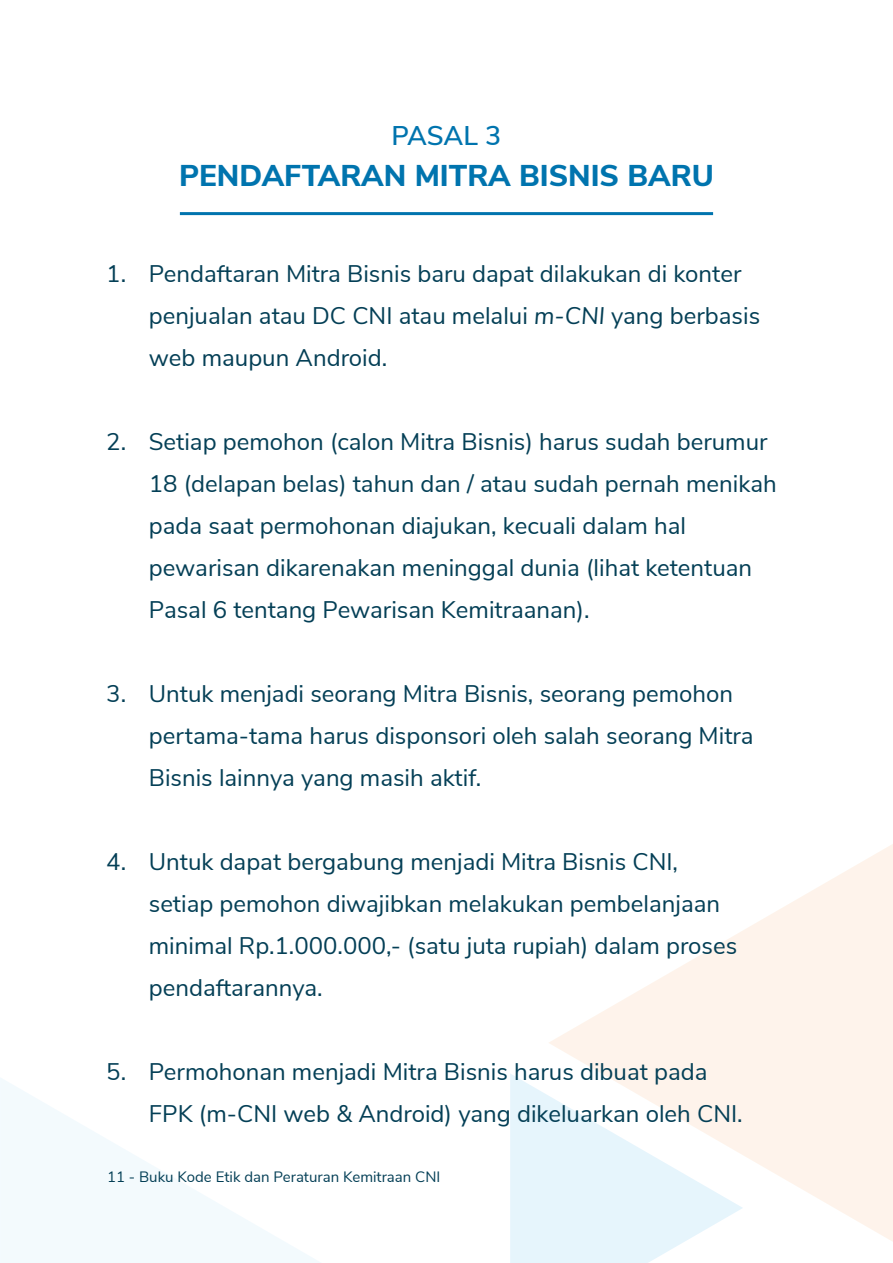
<style>
.page{position:relative;width:893px;height:1263px;background:#fff}
.page>*{position:absolute;margin:0;border:0;box-sizing:border-box;transform-origin:0 0}
.t1{font:800 30px "Nunito Sans";color:#0074ae}
.t2{font:600 27px "Nunito Sans";letter-spacing:-.005em;color:#0074ae}
.t3{font:24px/42px "Nunito Sans";color:#043f56}
.t4{font:15px "Nunito Sans";color:#043f56}
.s1{font-style:italic}
</style>
<div class="page">
<svg style="left:0;top:1078px;width:320px;height:185px;fill:#f3fafe"></svg>
<svg style="left:510px;top:1074px;width:173px;height:189px;background:#e7f5fc"></svg>
<svg style="left:548px;top:844px;width:345px;height:398px"></svg>
<hr style="left:180px;top:212px;width:533px;height:3px;background:#0074ae">
<p class="t2" style="left:391px;top:116px;width:111px">PASAL 3</p>
<p class="t1" style="left:179px;top:153px;width:536px">PENDAFTARAN MITRA BISNIS BARU</p>
<p class="t3" style="left:106px;top:251px;width:21px">1.</p>
<p class="t3" style="left:149px;top:251px;width:613px">Pendaftaran Mitra Bisnis baru dapat dilakukan di konter penjualan atau DC CNI atau melalui <span class="s1">m-CNI</span> yang berbasis web maupun Android.</p>
<p class="t3" style="left:106px;top:419px;width:21px">2.</p>
<p class="t3" style="left:149px;top:419px;width:629px">Setiap pemohon (calon Mitra Bisnis) harus sudah berumur 18 (delapan belas) tahun dan / atau sudah pernah menikah pada saat permohonan diajukan, kecuali dalam hal pewarisan dikarenakan meninggal dunia (lihat ketentuan Pasal 6 tentang Pewarisan Kemitraanan).</p>
<p class="t3" style="left:106px;top:671px;width:21px">3.</p>
<p class="t3" style="left:149px;top:671px;width:606px">Untuk menjadi seorang Mitra Bisnis, seorang pemohon pertama-tama harus disponsori oleh salah seorang Mitra<br>Bisnis lainnya yang masih aktif.</p>
<p class="t3" style="left:106px;top:839px;width:21px">4.</p>
<p class="t3" style="left:149px;top:839px;width:590px">Untuk dapat bergabung menjadi Mitra Bisnis CNI, setiap pemohon diwajibkan melakukan pembelanjaan minimal Rp.1.000.000,- (satu juta rupiah) dalam proses pendaftarannya.</p>
<p class="t3" style="left:106px;top:1049px;width:21px">5.</p>
<p class="t3" style="left:149px;top:1049px;width:595px">Permohonan menjadi Mitra Bisnis harus dibuat pada<br>FPK (m-CNI web &amp; Android) yang dikeluarkan oleh CNI.</p>
<p class="t4" style="left:107px;top:1166px;width:335px">11 - Buku Kode Etik dan Peraturan Kemitraan CNI</p>
</div>
